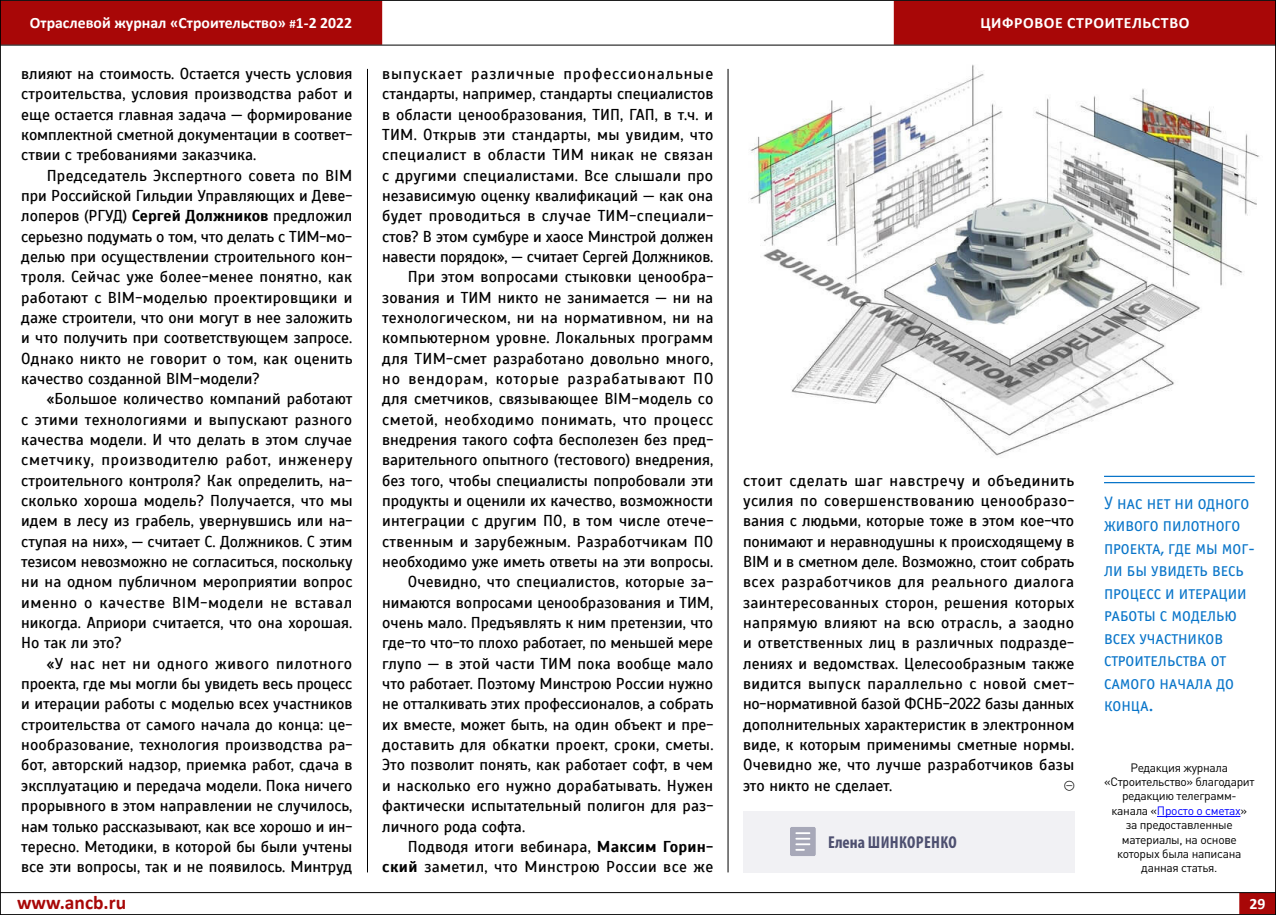
<style>
.page{position:relative;width:1276px;height:915px;background:#fff}
.page>*{position:absolute;margin:0;border:0;box-sizing:border-box;transform-origin:0 0}
.t1{font:700 19.5px "Calibri";color:#a80707}
.t2{font:18px/22.5px "Officina Sans Book SCC";color:#0975c9}
.t3{font:700 condensed 17.25px "Myriad Pro";letter-spacing:.02em;color:#4e5070}
.t4{font:15.75px/20.2px "Scada";color:#000;text-align:justify}
.t5{font:15.75px "Scada";letter-spacing:.02em;color:#000}
.t6{font:15.75px "Scada";letter-spacing:.03em;color:#000}
.t7{font:15.75px "Scada";letter-spacing:.025em;color:#000}
.t8{font:700 15.75px "Calibri";color:#fff}
.t9{font:15.75px "Scada";letter-spacing:.06em;color:#000}
.t10{font:15.75px "Scada";letter-spacing:.055em;color:#000}
.t11{font:12px/14.4px "DIN Pro";letter-spacing:-.025em;color:#000;text-align:center}
.s1{font-size:12.75px}
.s2{font-weight:700}
.s3{color:#00f}
</style>
<div class="page">
<img style="left:750px;top:64px;width:510px;height:392px">
<div style="left:743px;top:810px;width:331px;height:62px;background:#f1f1f4"></div>
<svg style="left:790px;top:827px;width:26px;height:29px"></svg>
<hr style="left:1157px;top:815px;width:83px;height:1px;background:#00f">
<hr style="left:1104px;top:475px;width:150px;height:2px;background:#0975c9">
<hr style="left:1104px;top:482px;width:150px;height:1px;background:#0975c9">
<hr style="left:728px;top:69px;width:1px;height:803px;background:#000">
<hr style="left:367px;top:69px;width:1px;height:803px;background:#000">
<div style="left:0;top:1px;width:382px;height:44px;background:#a80707"></div>
<div style="left:894px;top:1px;width:382px;height:44px;background:#a80707"></div>
<hr style="left:0;top:0;width:1276px;height:1px;background:#000">
<hr style="left:0;top:45px;width:1276px;height:1px;background:#000">
<div style="left:1239px;top:892px;width:37px;height:21px;background:#a80707"></div>
<hr style="left:0;top:891px;width:1276px;height:1px;background:#000">
<hr style="left:0;top:913px;width:1276px;height:1px;background:#000">
<hr style="left:0;top:0;width:1px;height:914px;background:#000">
<hr style="left:1275px;top:0;width:1px;height:914px;background:#000">
<p class="t8" style="left:30px;top:12px;width:324px">Отраслевой журнал «Строительство» <span class="s1">#</span>1-2 2022</p>
<p class="t8" style="left:980px;top:12px;width:45px">Цифровое</p>
<p class="t8" style="left:1067px;top:12px;width:11px">строите</p>
<p class="t8" style="left:1132px;top:12px;width:30px">льство</p>
<p class="t4" style="left:21px;top:64px;width:333px">влияют на стоимость. Остается учесть условия строительства, условия производства работ и еще остается главная задача — формирование комплектной сметной документации в соответ&shy;ствии с требованиями заказчика.</p>
<p class="t4" style="left:21px;top:165px;width:333px;text-indent:26px">Председатель Экспертного совета по BIM при Российской Гильдии Управляющих и Деве&shy;лоперов (РГУД) <span class="s2">Сергей Должников</span> предложил серьезно подумать о том, что делать с ТИМ-мо&shy;делью при осуществлении строительного кон&shy;троля. Сейчас уже более-менее понятно, как работают с BIM-моделью проектировщики и даже строители, что они могут в нее заложить и что получить при соответствующем запросе.<br>Однако никто не говорит о том, как оценить качество созданной BIM-модели?</p>
<p class="t4" style="left:21px;top:389px;width:333px;text-indent:26px">«Большое количество компаний работают с этими технологиями и выпускают разного качества модели. И что делать в этом случае сметчику, производителю работ, инженеру строительного контроля? Как определить, на&shy;сколько хороша модель? Получается, что мы идем в лесу из грабель, увернувшись или на&shy;ступая на них», — считает С. Должников. С этим тезисом невозможно не согласиться, поскольку ни на одном публичном мероприятии вопрос именно о качестве BIM-модели не вставал никогда. Априори считается, что она хорошая.<br>Но так ли это?</p>
<p class="t4" style="left:21px;top:653px;width:333px;text-indent:26px">«У нас нет ни одного живого пилотного проекта, где мы могли бы увидеть весь процесс и итерации работы с моделью всех участников строительства от самого начала до конца: це&shy;нообразование, технология производства ра&shy;бот, авторский надзор, приемка работ, сдача в эксплуатацию и передача модели. Пока ничего прорывного в этом направлении не случилось, нам только рассказывают, как все хорошо и ин&shy;тересно. Методики, в которой бы были учтены все эти вопросы, так и не появилось. Минтруд</p>
<p class="t9" style="left:382px;top:64px;width:333px">выпускает различные профессиональные</p>
<p class="t4" style="left:382px;top:84px;width:333px">стандарты, например, стандарты специалистов</p>
<p class="t4" style="left:382px;top:104px;width:332px">в области ценообразования, ТИП, ГАП, в т.ч. и</p>
<p class="t5" style="left:382px;top:125px;width:333px">ТИМ. Открыв эти стандарты, мы увидим, что</p>
<p class="t6" style="left:382px;top:146px;width:333px">специалист в области ТИМ никак не связан</p>
<p class="t4" style="left:382px;top:165px;width:333px">с другими специалистами. Все слышали про</p>
<p class="t4" style="left:382px;top:186px;width:333px">независимую оценку квалификаций — как она</p>
<p class="t7" style="left:382px;top:207px;width:333px">будет проводиться в случае ТИМ-специали-</p>
<p class="t4" style="left:382px;top:226px;width:333px">стов? В этом сумбуре и хаосе Минстрой должен</p>
<p class="t4" style="left:382px;top:247px;width:333px">навести порядок», — считает Сергей Должников.</p>
<p class="t4" style="left:408px;top:267px;width:307px">При этом вопросами стыковки ценообра-</p>
<p class="t4" style="left:382px;top:287px;width:333px">зования и ТИМ никто не занимается — ни на</p>
<p class="t5" style="left:382px;top:308px;width:333px">технологическом, ни на нормативном, ни на</p>
<p class="t4" style="left:382px;top:328px;width:332px">компьютерном уровне. Локальных программ</p>
<p class="t5" style="left:382px;top:349px;width:333px">для ТИМ-смет разработано довольно много,</p>
<p class="t10" style="left:382px;top:369px;width:333px">но вендорам, которые разрабатывают ПО</p>
<p class="t4" style="left:382px;top:389px;width:333px">для сметчиков, связывающее BIM-модель со</p>
<p class="t6" style="left:382px;top:410px;width:333px">сметой, необходимо понимать, что процесс</p>
<p class="t4" style="left:382px;top:429px;width:333px">внедрения такого софта бесполезен без пред-</p>
<p class="t4" style="left:382px;top:450px;width:333px">варительного опытного (тестового) внедрения,</p>
<p class="t4" style="left:382px;top:470px;width:333px">без того, чтобы специалисты попробовали эти</p>
<p class="t4" style="left:382px;top:490px;width:332px">продукты и оценили их качество, возможности</p>
<p class="t4" style="left:382px;top:511px;width:333px">интеграции с другим ПО, в том числе отече-</p>
<p class="t5" style="left:382px;top:532px;width:333px">ственным и зарубежным. Разработчикам ПО</p>
<p class="t4" style="left:382px;top:551px;width:333px">необходимо уже иметь ответы на эти вопросы.</p>
<p class="t4" style="left:408px;top:572px;width:307px">Очевидно, что специалистов, которые за-</p>
<p class="t4" style="left:382px;top:592px;width:333px">нимаются вопросами ценообразования и ТИМ,</p>
<p class="t4" style="left:382px;top:612px;width:333px">очень мало. Предъявлять к ним претензии, что</p>
<p class="t4" style="left:382px;top:633px;width:332px">где-то что-то плохо работает, по меньшей мере</p>
<p class="t4" style="left:382px;top:653px;width:333px">глупо — в этой части ТИМ пока вообще мало</p>
<p class="t4" style="left:382px;top:673px;width:332px">что работает. Поэтому Минстрою России нужно</p>
<p class="t4" style="left:382px;top:694px;width:333px">не отталкивать этих профессионалов, а собрать</p>
<p class="t4" style="left:382px;top:714px;width:333px">их вместе, может быть, на один объект и пре-</p>
<p class="t4" style="left:382px;top:734px;width:333px">доставить для обкатки проект, сроки, сметы.</p>
<p class="t4" style="left:382px;top:755px;width:333px">Это позволит понять, как работает софт, в чем</p>
<p class="t4" style="left:382px;top:775px;width:332px">и насколько его нужно дорабатывать. Нужен</p>
<p class="t4" style="left:382px;top:795px;width:333px">фактически испытательный полигон для раз-</p>
<p class="t4" style="left:382px;top:815px;width:144px">личного рода софта.</p>
<p class="t4" style="left:408px;top:836px;width:307px">Подводя итоги вебинара, <span class="s2">Максим Горин-</span></p>
<p class="t7" style="left:382px;top:857px;width:333px"><span class="s2">ский</span> заметил, что Минстрою России все же</p>
<p class="t4" style="left:743px;top:470px;width:333px">стоит сделать шаг навстречу и объединить усилия по совершенствованию ценообразо&shy;вания с людьми, которые тоже в этом кое-что понимают и неравнодушны к происходящему в BIM и в сметном деле. Возможно, стоит собрать всех разработчиков для реального диалога заинтересованных сторон, решения которых напрямую влияют на всю отрасль, а заодно и ответственных лиц в различных подразде&shy;лениях и ведомствах. Целесообразным также видится выпуск параллельно с новой смет&shy;но-нормативной базой ФСНБ-2022 базы данных дополнительных характеристик в электронном виде, к которым применимы сметные нормы.<br>Очевидно же, что лучше разработчиков базы это никто не сделает.</p>
<p class="t3" style="left:828px;top:831px;width:130px">Елена ШИНКОРЕНКО</p>
<p class="t2" style="left:1104px;top:491px;width:152px">У нас нет ни одного живого пилотного проекта, где мы мог&shy;ли бы увидеть весь процесс и итерации работы с моделью всех участников строительства от самого начала до конца.</p>
<p class="t11" style="left:1104px;top:758px;width:152px">Редакция журнала «Строительство» благодарит редакцию телеграмм&shy;канала «<span class="s3">Просто о сметах</span>»<br>за предоставленные материалы, на основе которых была написана данная статья.</p>
<p class="t1" style="left:17px;top:889px;width:111px">www.ancb.ru</p>
<p class="t8" style="left:1249px;top:892px;width:17px">29</p>
</div>
